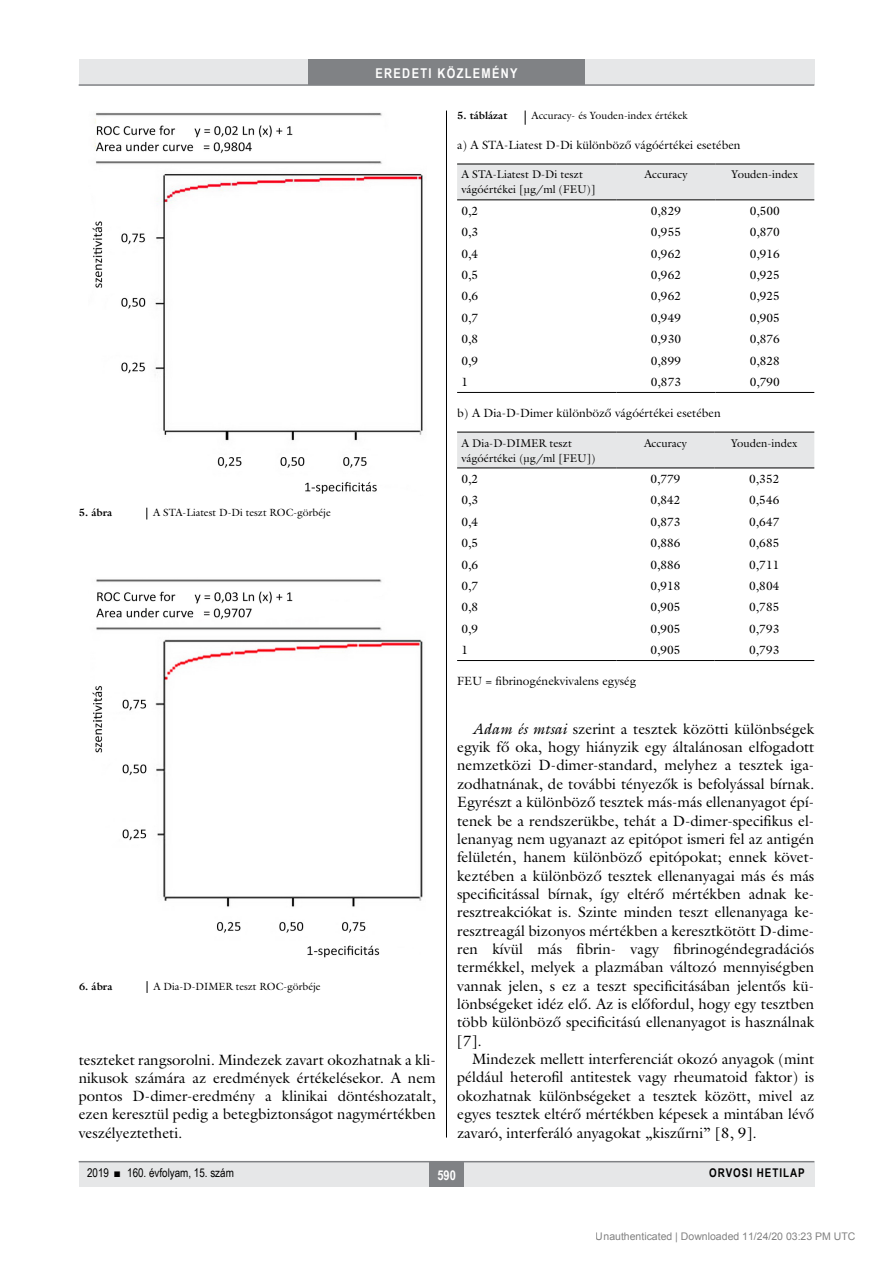
<style>
.page{position:relative;width:893px;height:1263px;background:#fff}
.page>*{position:absolute;margin:0;border:0;box-sizing:border-box;transform-origin:0 0}
.Body_Text{font:15px/18.3px "Galliard Reg";color:#000;text-align:justify}
.Body_tompa{font:15px/18.1px "Galliard Reg";color:#000;text-align:justify}
.t1{font:700 13.5px "Arial Narrow";letter-spacing:.1em;color:#fff}
.tabla{font:12px "Galliard Reg";color:#000}
.tompa_8_10{font:12px "Galliard Reg";color:#000}
.t2{font:12px "Arial Narrow";color:#000}
.t3{font:700 12px "Arial Narrow";letter-spacing:.08em;color:#000}
.tablafej{font:11.25px/15px "Galliard Reg";color:#000}
.kepalairas2{font:10.5px "Galliard Reg";color:#000}
.t4{font:10.5px "Arial";color:rgb(0 0 0/.5)}
.kepalairas1{font:700 10.5px "Galliard Reg";color:#000}
.s1{font-style:italic}
</style>
<div class="page">
<div style="left:79px;top:1161px;width:735px;height:25px;background:#e6e7e8"></div>
<hr style="left:79px;top:1161px;width:735px;height:1px;background:#808285">
<div style="left:430px;top:1161px;width:34px;height:25px;background:#808285"></div>
<div style="left:79px;top:60px;width:735px;height:25px;background:#e6e7e8"></div>
<div style="left:308px;top:60px;width:277px;height:25px;background:#808285"></div>
<hr style="left:79px;top:84px;width:735px;height:2px;background:#808285">
<hr style="left:446px;top:111px;width:1px;height:1026px;background:#000">
<img style="left:92px;top:112px;width:334px;height:382px">
<img style="left:92px;top:579px;width:331px;height:379px">
<svg style="left:147px;top:981px;width:1px;height:12px"></svg>
<svg style="left:525px;top:111px;width:1px;height:14px"></svg>
<div style="left:457px;top:165px;width:357px;height:34px;background:#e6e7e8"></div>
<hr style="left:457px;top:164px;width:160px;height:1px;background:#000">
<hr style="left:617px;top:164px;width:98px;height:1px;background:#000">
<hr style="left:715px;top:164px;width:99px;height:1px;background:#000">
<hr style="left:457px;top:199px;width:160px;height:1px;background:#000">
<hr style="left:617px;top:199px;width:98px;height:1px;background:#000">
<hr style="left:715px;top:199px;width:99px;height:1px;background:#000">
<hr style="left:457px;top:392px;width:160px;height:1px;background:#000">
<hr style="left:617px;top:392px;width:98px;height:1px;background:#000">
<hr style="left:715px;top:392px;width:99px;height:1px;background:#000">
<div style="left:457px;top:433px;width:357px;height:35px;background:#e6e7e8"></div>
<hr style="left:457px;top:432px;width:160px;height:1px;background:#000">
<hr style="left:617px;top:432px;width:97px;height:1px;background:#000">
<hr style="left:714px;top:432px;width:100px;height:1px;background:#000">
<hr style="left:457px;top:468px;width:160px;height:1px;background:#000">
<hr style="left:617px;top:468px;width:97px;height:1px;background:#000">
<hr style="left:714px;top:468px;width:100px;height:1px;background:#000">
<hr style="left:457px;top:660px;width:160px;height:1px;background:#000">
<hr style="left:617px;top:660px;width:97px;height:1px;background:#000">
<hr style="left:714px;top:660px;width:100px;height:1px;background:#000">
<p class="kepalairas1" style="left:79px;top:506px;width:35px">5. ábra</p>
<p class="kepalairas2" style="left:153px;top:506px;width:179px">A STA-Liatest D-Di teszt ROC-görbéje</p>
<p class="t1" style="left:375px;top:63px;width:144px">EREDETI KÖZLEMÉNY</p>
<p class="kepalairas1" style="left:457px;top:109px;width:52px">5. táblázat</p>
<p class="kepalairas2" style="left:531px;top:109px;width:158px">Accuracy- és Youden-index értékek</p>
<p class="tompa_8_10" style="left:457px;top:137px;width:285px">a) A STA-Liatest D-Di különböző vágóértékei esetében</p>
<p class="tablafej" style="left:461px;top:167px;width:136px">A STA-Liatest D-Di teszt vágóértékei [µg/ml (FEU)]</p>
<p class="tablafej" style="left:644px;top:167px;width:44px">Accuracy</p>
<p class="tablafej" style="left:731px;top:167px;width:68px">Youden-index</p>
<p class="tabla" style="left:461px;top:203px;width:18px">0,2</p>
<p class="tabla" style="left:651px;top:203px;width:32px">0,829</p>
<p class="tabla" style="left:750px;top:203px;width:32px">0,500</p>
<p class="tabla" style="left:461px;top:225px;width:18px">0,3</p>
<p class="tabla" style="left:651px;top:225px;width:32px">0,955</p>
<p class="tabla" style="left:750px;top:225px;width:32px">0,870</p>
<p class="tabla" style="left:461px;top:246px;width:18px">0,4</p>
<p class="tabla" style="left:651px;top:246px;width:32px">0,962</p>
<p class="tabla" style="left:750px;top:246px;width:32px">0,916</p>
<p class="tabla" style="left:461px;top:267px;width:18px">0,5</p>
<p class="tabla" style="left:651px;top:267px;width:32px">0,962</p>
<p class="tabla" style="left:750px;top:267px;width:32px">0,925</p>
<p class="tabla" style="left:461px;top:289px;width:18px">0,6</p>
<p class="tabla" style="left:651px;top:289px;width:32px">0,962</p>
<p class="tabla" style="left:750px;top:289px;width:32px">0,925</p>
<p class="tabla" style="left:461px;top:310px;width:18px">0,7</p>
<p class="tabla" style="left:651px;top:310px;width:32px">0,949</p>
<p class="tabla" style="left:750px;top:310px;width:32px">0,905</p>
<p class="tabla" style="left:461px;top:332px;width:18px">0,8</p>
<p class="tabla" style="left:651px;top:332px;width:32px">0,930</p>
<p class="tabla" style="left:750px;top:332px;width:32px">0,876</p>
<p class="tabla" style="left:461px;top:353px;width:18px">0,9</p>
<p class="tabla" style="left:651px;top:353px;width:32px">0,899</p>
<p class="tabla" style="left:750px;top:353px;width:32px">0,828</p>
<p class="tabla" style="left:461px;top:374px;width:8px">1</p>
<p class="tabla" style="left:651px;top:374px;width:32px">0,873</p>
<p class="tabla" style="left:750px;top:374px;width:32px">0,790</p>
<p class="tompa_8_10" style="left:457px;top:405px;width:265px">b) A Dia-D-Dimer különböző vágóértékei esetében</p>
<p class="tablafej" style="left:461px;top:435px;width:136px">A Dia-D-DIMER teszt vágóértékei (µg/ml [FEU])</p>
<p class="tablafej" style="left:644px;top:435px;width:44px">Accuracy</p>
<p class="tablafej" style="left:731px;top:435px;width:68px">Youden-index</p>
<p class="tabla" style="left:461px;top:471px;width:18px">0,2</p>
<p class="tabla" style="left:650px;top:471px;width:32px">0,779</p>
<p class="tabla" style="left:749px;top:471px;width:32px">0,352</p>
<p class="tabla" style="left:461px;top:493px;width:18px">0,3</p>
<p class="tabla" style="left:650px;top:493px;width:32px">0,842</p>
<p class="tabla" style="left:749px;top:493px;width:32px">0,546</p>
<p class="tabla" style="left:461px;top:514px;width:18px">0,4</p>
<p class="tabla" style="left:650px;top:514px;width:32px">0,873</p>
<p class="tabla" style="left:749px;top:514px;width:32px">0,647</p>
<p class="tabla" style="left:461px;top:535px;width:18px">0,5</p>
<p class="tabla" style="left:650px;top:535px;width:32px">0,886</p>
<p class="tabla" style="left:749px;top:535px;width:32px">0,685</p>
<p class="tabla" style="left:461px;top:557px;width:18px">0,6</p>
<p class="tabla" style="left:650px;top:557px;width:32px">0,886</p>
<p class="tabla" style="left:749px;top:557px;width:32px">0,711</p>
<p class="tabla" style="left:461px;top:578px;width:18px">0,7</p>
<p class="tabla" style="left:650px;top:578px;width:32px">0,918</p>
<p class="tabla" style="left:749px;top:578px;width:32px">0,804</p>
<p class="tabla" style="left:461px;top:600px;width:18px">0,8</p>
<p class="tabla" style="left:650px;top:600px;width:32px">0,905</p>
<p class="tabla" style="left:749px;top:600px;width:32px">0,785</p>
<p class="tabla" style="left:461px;top:621px;width:18px">0,9</p>
<p class="tabla" style="left:650px;top:621px;width:32px">0,905</p>
<p class="tabla" style="left:749px;top:621px;width:32px">0,793</p>
<p class="tabla" style="left:461px;top:642px;width:8px">1</p>
<p class="tabla" style="left:650px;top:642px;width:32px">0,905</p>
<p class="tabla" style="left:749px;top:642px;width:32px">0,793</p>
<p class="tompa_8_10" style="left:457px;top:673px;width:181px">FEU = fibrinogénekvivalens egység</p>
<p class="kepalairas1" style="left:79px;top:979px;width:35px">6. ábra</p>
<p class="kepalairas2" style="left:153px;top:979px;width:169px">A Dia-D-DIMER teszt ROC-görbéje</p>
<p class="Body_tompa" style="left:79px;top:1050px;width:359px">teszteket rangsorolni. Mindezek zavart okozhatnak a kli&shy;nikusok számára az eredmények értékelésekor. A nem pontos D-dimer-eredmény a klinikai döntéshozatalt, ezen keresztül pedig a betegbiztonságot nagymértékben veszélyeztetheti.</p>
<p class="Body_Text" style="left:457px;top:719px;width:359px;text-indent:15px"><span class="s1">Adam és mtsai</span> szerint a tesztek közötti különbségek egyik fő oka, hogy hiányzik egy általánosan elfogadott nemzetközi D-dimer-standard, melyhez a tesztek iga&shy;zodhatnának, de további tényezők is befolyással bírnak.<br>Egyrészt a különböző tesztek más-más ellenanyagot épí&shy;tenek be a rendszerükbe, tehát a D-dimer-specifikus el&shy;lenanyag nem ugyanazt az epitópot ismeri fel az antigén felületén, hanem különböző epitópokat; ennek követ&shy;keztében a különböző tesztek ellenanyagai más és más specificitással bírnak, így eltérő mértékben adnak ke&shy;resztreakciókat is. Szinte minden teszt ellenanyaga ke&shy;resztreagál bizonyos mértékben a keresztkötött D-dime&shy;ren kívül más fibrin- vagy fibrinogéndegradációs termékkel, melyek a plazmában változó mennyiségben vannak jelen, s ez a teszt specificitásában jelentős kü&shy;lönbségeket idéz elő. Az is előfordul, hogy egy tesztben több különböző specificitású ellenanyagot is használnak [7].</p>
<p class="Body_Text" style="left:457px;top:1050px;width:359px;text-indent:15px">Mindezek mellett interferenciát okozó anyagok (mint például heterofil antitestek vagy rheumatoid faktor) is okozhatnak különbségeket a tesztek között, mivel az egyes tesztek eltérő mértékben képesek a mintában lévő zavaró, interferáló anyagokat „kiszűrni” [8, 9].</p>
<p class="t2" style="left:87px;top:1164px;width:148px">2019 ■ 160. évfolyam, 15. szám</p>
<p class="t1" style="left:437px;top:1165px;width:20px">590</p>
<p class="t3" style="left:709px;top:1164px;width:97px">ORVOSI HETILAP</p>
<p class="t4" style="left:596px;top:1231px;width:261px">Unauthenticated | Downloaded 11/24/20 03:23 PM UTC</p>
</div>
